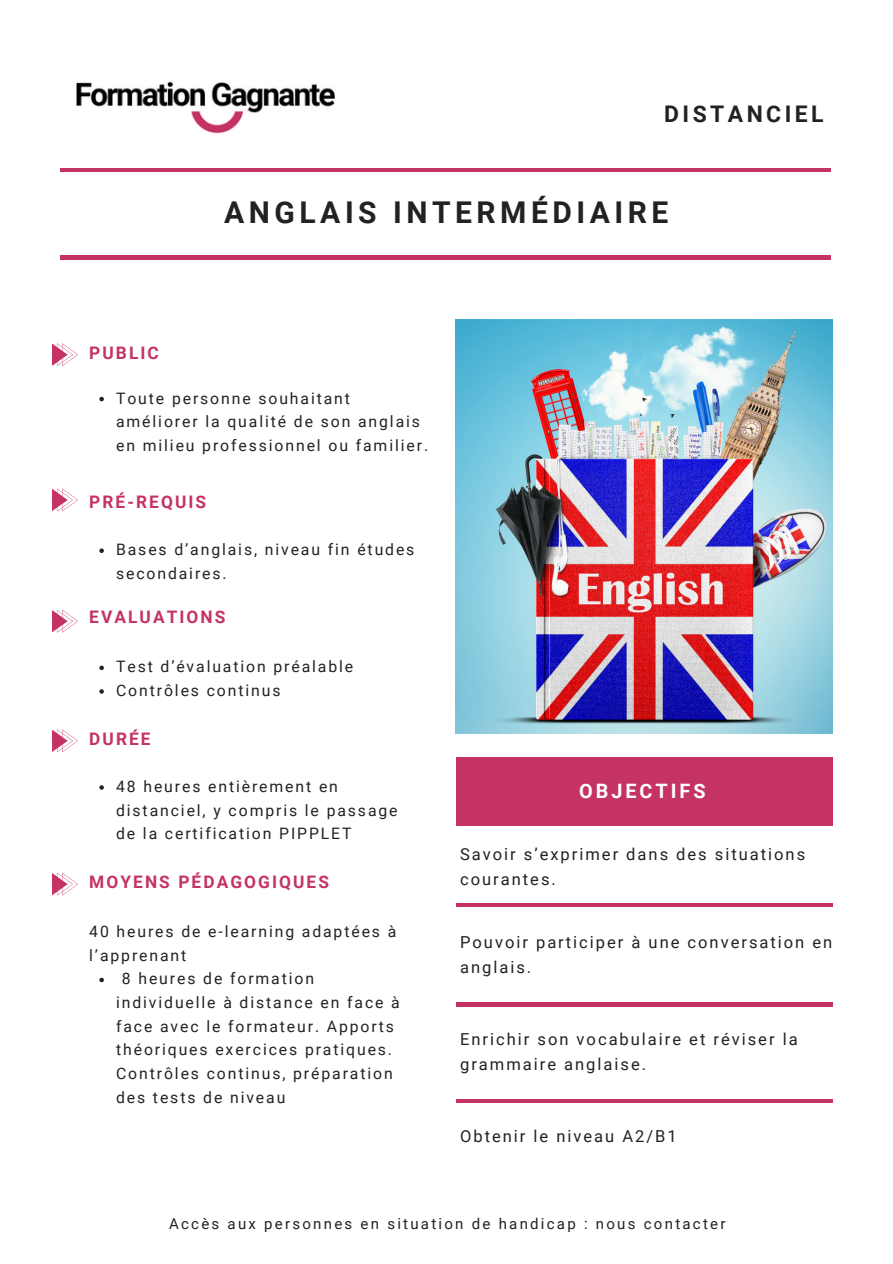
<style>
.page{position:relative;width:893px;height:1264px;background:#fff}
.page>*{position:absolute;margin:0;border:0;box-sizing:border-box;transform-origin:0 0}
.t1{font:700 30px "Roboto";letter-spacing:.15em;color:#222}
.t2{font:700 22.95px "Roboto";letter-spacing:.15em;color:#222}
.t3{font:700 19.8px "Roboto";letter-spacing:.15em;color:#fff}
.t4{font:700 17.25px "Roboto";letter-spacing:.12em;color:#c53362}
.t5{font:16.5px/24.8px "Roboto";letter-spacing:.12em;color:#222}
.t6{font:15.75px/23.5px "Roboto";letter-spacing:.12em;color:#222}
.t7{font:15px "Roboto";letter-spacing:.15em;color:#222}
</style>
<div class="page">
<hr style="left:61px;top:168px;width:770px;height:3px;background:#c53362">
<hr style="left:61px;top:256px;width:770px;height:3px;background:#c53362">
<img style="left:455px;top:319px;width:377px;height:414px">
<div style="left:455px;top:757px;width:377px;height:68px;background:#c53362"></div>
<svg style="left:52px;top:343px;width:26px;height:23px"></svg>
<svg style="left:52px;top:488px;width:26px;height:23px"></svg>
<svg style="left:52px;top:610px;width:26px;height:22px"></svg>
<svg style="left:52px;top:729px;width:26px;height:23px"></svg>
<svg style="left:99px;top:397px;width:5px;height:4px"></svg>
<svg style="left:99px;top:548px;width:5px;height:5px"></svg>
<svg style="left:99px;top:665px;width:5px;height:5px"></svg>
<svg style="left:99px;top:689px;width:5px;height:4px"></svg>
<svg style="left:99px;top:785px;width:5px;height:4px"></svg>
<hr style="left:455px;top:903px;width:377px;height:3px;background:#c53362">
<hr style="left:456px;top:1002px;width:377px;height:4px;background:#c53362">
<img style="left:76px;top:81px;width:259px;height:53px">
<svg style="left:52px;top:873px;width:26px;height:22px"></svg>
<svg style="left:99px;top:977px;width:5px;height:5px"></svg>
<hr style="left:456px;top:1099px;width:377px;height:3px;background:#c53362">
<h2 class="t2" style="left:664px;top:101px;width:161px">DISTANCIEL</h2>
<p class="t4" style="left:89px;top:342px;width:71px">PUBLIC</p>
<h1 class="t1" style="left:224px;top:195px;width:445px">ANGLAIS INTERMÉDIAIRE</h1>
<p class="t6" style="left:116px;top:386px;width:313px">Toute personne souhaitant améliorer la qualité de son anglais en milieu professionnel ou familier.</p>
<p class="t4" style="left:89px;top:492px;width:118px">PRÉ-REQUIS</p>
<p class="t6" style="left:116px;top:538px;width:300px">Bases d’anglais, niveau fin études secondaires.</p>
<p class="t4" style="left:89px;top:607px;width:138px">EVALUATIONS</p>
<p class="t6" style="left:116px;top:655px;width:239px">Test d’évaluation préalable<br>Contrôles continus</p>
<p class="t4" style="left:89px;top:728px;width:63px">DURÉE</p>
<p class="t6" style="left:116px;top:774px;width:283px">48 heures entièrement en distanciel, y compris le passage de la certification PIPPLET</p>
<p class="t4" style="left:89px;top:871px;width:241px">MOYENS PÉDAGOGIQUES</p>
<p class="t6" style="left:89px;top:920px;width:308px">40 heures de e-learning adaptées à l’apprenant</p>
<p class="t6" style="left:116px;top:967px;width:285px;text-indent:6px">8 heures de formation individuelle à distance en face à face avec le formateur. Apports théoriques exercices pratiques.<br>Contrôles continus, préparation des tests de niveau</p>
<p class="t3" style="left:579px;top:779px;width:128px">OBJECTIFS</p>
<p class="t5" style="left:460px;top:841px;width:346px">Savoir s’exprimer dans des situations courantes.</p>
<p class="t5" style="left:460px;top:930px;width:373px">Pouvoir participer à une conversation en anglais.</p>
<p class="t5" style="left:460px;top:1026px;width:339px">Enrichir son vocabulaire et réviser la grammaire anglaise.</p>
<p class="t5" style="left:460px;top:1123px;width:218px">Obtenir le niveau A2/B1</p>
<p class="t7" style="left:169px;top:1214px;width:558px">Accès aux personnes en situation de handicap : nous contacter</p>
</div>
